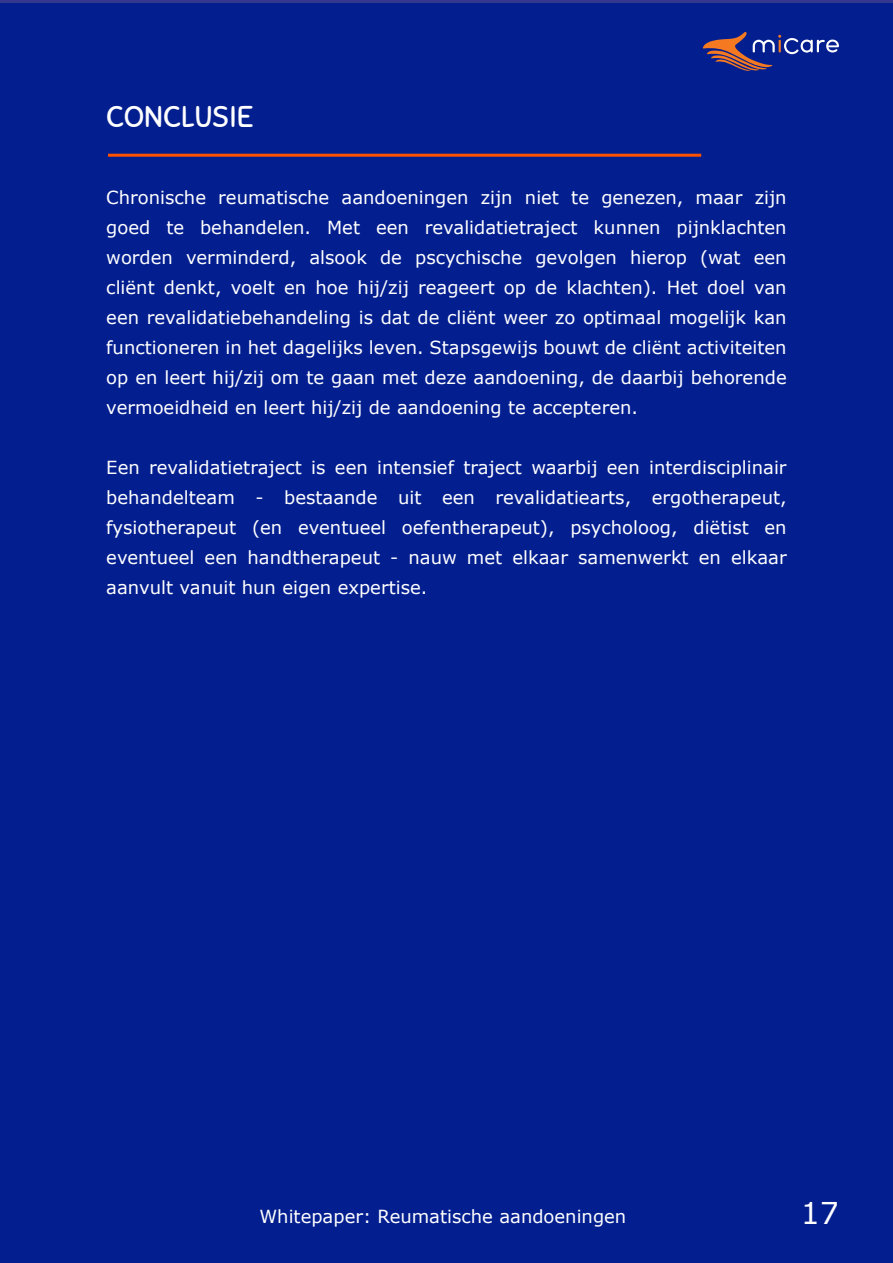
<style>
.page{position:relative;width:893px;height:1263px;background:#031f8f}
.page>*{position:absolute;margin:0;border:0;box-sizing:border-box;transform-origin:0 0}
.t1{font:30px "Sniglet";color:#fff}
.t2{font:30px "Verdana";color:#fff}
.t3{font:18px/30px "Verdana";color:#fff;text-align:justify}
</style>
<div class="page">
<svg style="left:703px;top:32px;width:136px;height:39px;background:#3b3d85"></svg>
<hr style="left:108px;top:154px;width:593px;height:3px;background:#ff5200">
<h1 class="t1" style="left:106px;top:99px;width:149px">CONCLUSIE</h1>
<p class="t3" style="left:106px;top:182px;width:682px">Chronische reumatische aandoeningen zijn niet te genezen, maar zijn goed te behandelen. Met een revalidatietraject kunnen pijnklachten worden verminderd, alsook de pscychische gevolgen hierop (wat een cliënt denkt, voelt en hoe hij/zij reageert op de klachten). Het doel van een revalidatiebehandeling is dat de cliënt weer zo optimaal mogelijk kan functioneren in het dagelijks leven. Stapsgewijs bouwt de cliënt activiteiten op en leert hij/zij om te gaan met deze aandoening, de daarbij behorende vermoeidheid en leert hij/zij de aandoening te accepteren.</p>
<p class="t3" style="left:106px;top:452px;width:682px">Een revalidatietraject is een intensief traject waarbij een interdisciplinair behandelteam - bestaande uit een revalidatiearts, ergotherapeut, fysiotherapeut (en eventueel oefentherapeut), psycholoog, diëtist en eventueel een handtherapeut - nauw met elkaar samenwerkt en elkaar aanvult vanuit hun eigen expertise.</p>
<p class="t3" style="left:259px;top:1201px;width:368px">Whitepaper: Reumatische aandoeningen</p>
<h1 class="t2" style="left:801px;top:1192px;width:40px">17</h1>
</div>
